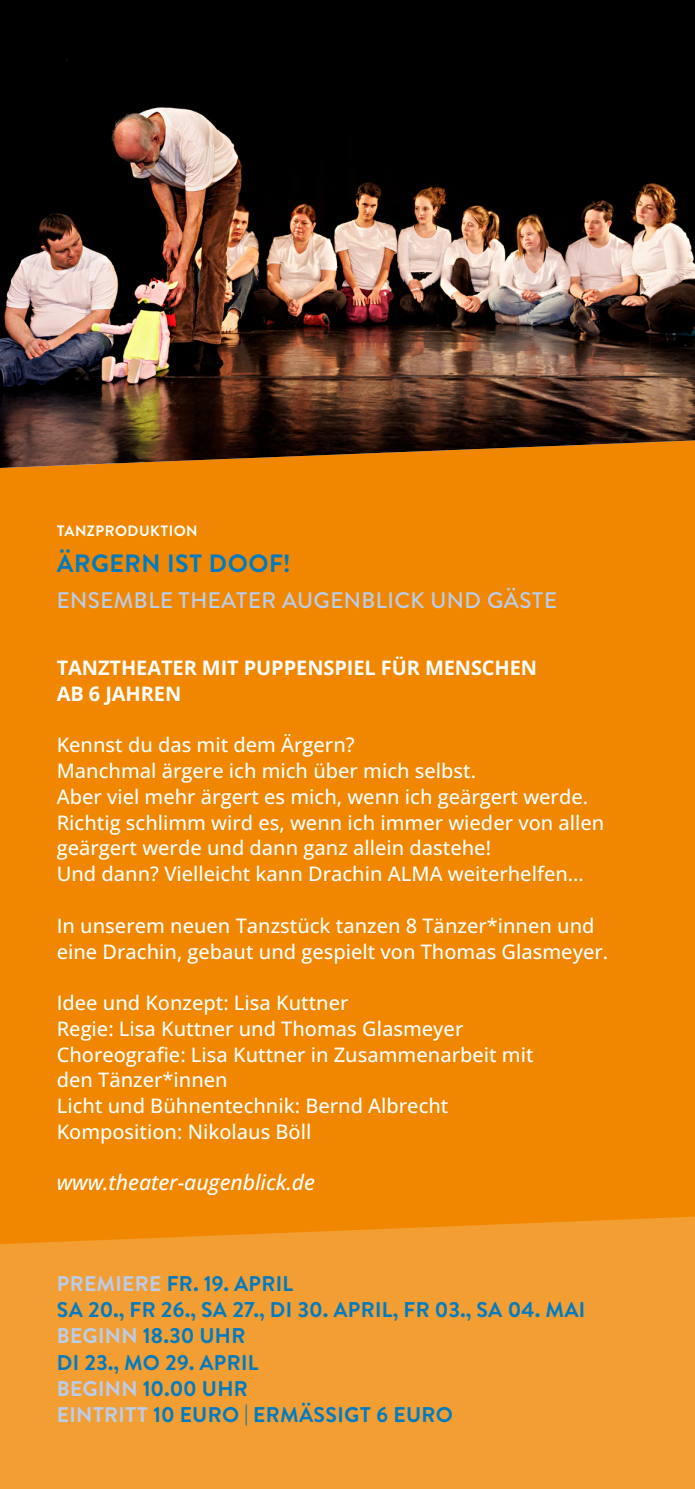
<style>
.page{position:relative;width:695px;height:1489px;background:#fff}
.page>*{position:absolute;margin:0;border:0;box-sizing:border-box;transform-origin:0 0}
.t1{font:700 25px "Brandon Text";letter-spacing:.02em;color:#007bc2}
.t2{font:500 22.5px "Brandon Text";letter-spacing:.02em;color:#b9cdec}
.t3{font:700 21.25px/26.2px "Brandon Text";letter-spacing:.015em;color:#007bc2}
.t4{font:italic 500 21.25px "Open Sans";letter-spacing:-.005em;color:#fff}
.t5{font:500 20px/25.8px "Open Sans";color:#fff}
.t6{font:700 20px/25.8px "Open Sans";letter-spacing:-.005em;color:#fff}
.t7{font:700 15px "Brandon Text";letter-spacing:.03em;color:#fff}
.s1{color:#b9cdec}
</style>
<div class="page">
<div style="left:0;top:0;width:694px;height:1488px;background:#f18700"></div>
<img style="left:0;top:0;width:694px;height:468px">
<div style="left:0;top:1216px;width:694px;height:272px;background:#f39e32"></div>
<p class="t7" style="left:57px;top:520px;width:142px">TANZPRODUKTION</p>
<p class="t1" style="left:57px;top:546px;width:235px">ÄRGERN IST DOOF!</p>
<p class="t2" style="left:57px;top:584px;width:501px">ENSEMBLE THEATER AUGENBLICK UND GÄSTE</p>
<p class="t6" style="left:57px;top:654px;width:482px">TANZTHEATER MIT PUPPENSPIEL FÜR MENSCHEN<br>AB 6 JAHREN</p>
<p class="t5" style="left:57px;top:731px;width:549px">Kennst du das mit dem Ärgern?<br>Manchmal ärgere ich mich über mich selbst.<br>Aber viel mehr ärgert es mich, wenn ich geärgert werde.<br>Richtig schlimm wird es, wenn ich immer wieder von allen geärgert werde und dann ganz allein dastehe!<br>Und dann? Vielleicht kann Drachin ALMA weiterhelfen…</p>
<p class="t5" style="left:57px;top:912px;width:553px">In unserem neuen Tanzstück tanzen 8 Tänzer*innen und eine Drachin, gebaut und gespielt von Thomas Glasmeyer.</p>
<p class="t5" style="left:57px;top:989px;width:478px">Idee und Konzept: Lisa Kuttner<br>Regie: Lisa Kuttner und Thomas Glasmeyer Choreografie: Lisa Kuttner in Zusammenarbeit mit den Tänzer*innen<br>Licht und Bühnentechnik: Bernd Albrecht Komposition: Nikolaus Böll</p>
<p class="t4" style="left:57px;top:1167px;width:260px">www.theater-augenblick.de</p>
<p class="t3" style="left:57px;top:1269px;width:530px"><span class="s1">PREMIERE</span> FR. 19. APRIL<br>SA 20., FR 26., SA 27., DI 30. APRIL, FR 03., SA 04. MAI<br><span class="s1">BEGINN</span> 18.30 UHR<br>DI 23., MO 29. APRIL<br><span class="s1">BEGINN</span> 10.00 UHR<br><span class="s1">EINTRITT</span> 10 EURO | ERMÄSSIGT 6 EURO</p>
</div>
